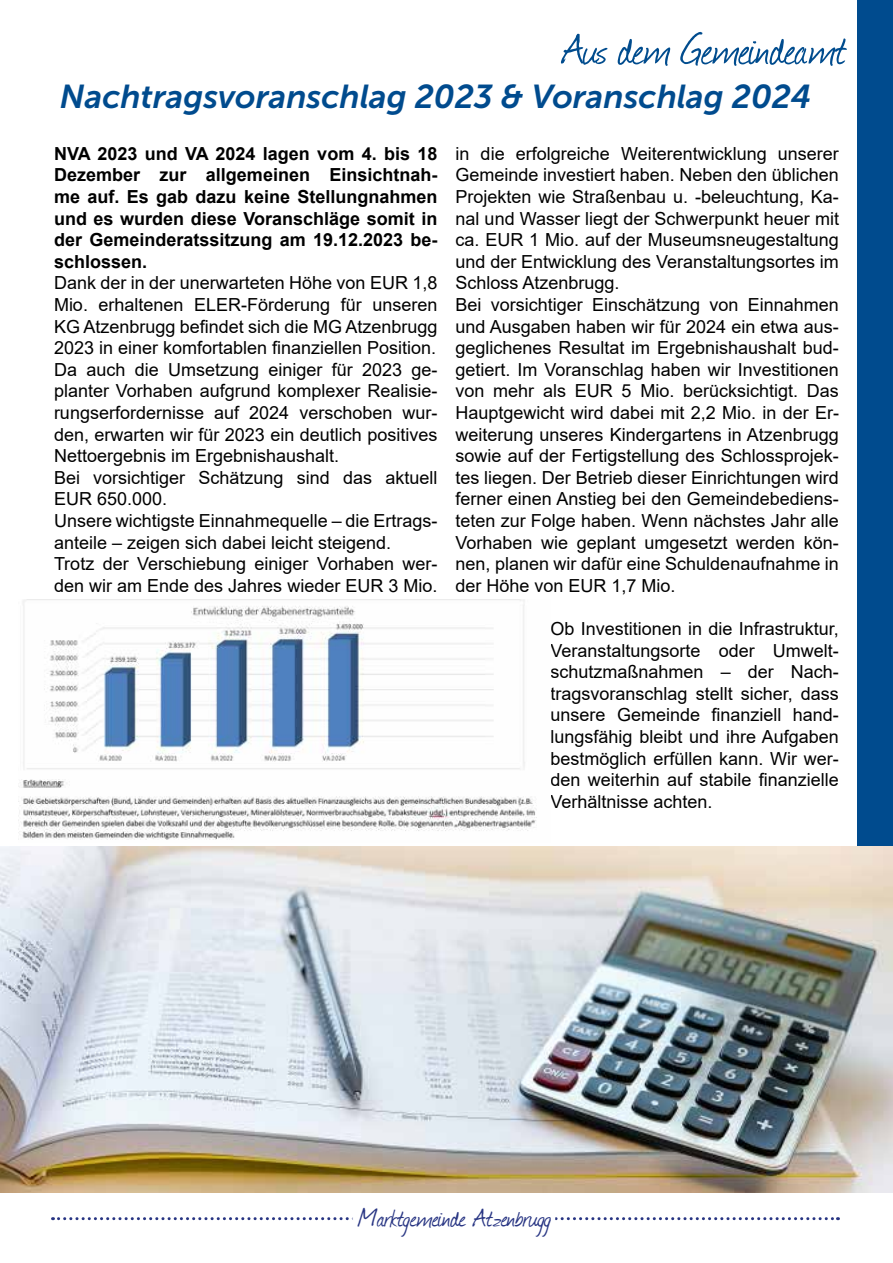
<style>
.page{position:relative;width:893px;height:1263px;background:#fff}
.page>*{position:absolute;margin:0;border:0;box-sizing:border-box;transform-origin:0 0}
.t1{font:51px "Journal";letter-spacing:-.015em;color:#004c8e}
.t2{font:italic 33px "Museo Sans 700";color:#004b8e}
.t3{font:30px "Journal";color:#283583}
.t4{font:18px/21.6px "Arial";color:#000}
.t5{font:700 18px/21.6px "Arial";color:#000;text-align:justify}
</style>
<div class="page">
<div style="left:858px;top:1px;width:35px;height:845px;background:#004b8e"></div>
<img style="left:0;top:846px;width:893px;height:347px">
<svg style="left:52px;top:1217px;width:786px;height:3px"></svg>
<div style="left:352px;top:1202px;width:203px;height:33px;background:#fff"></div>
<img style="left:18px;top:600px;width:519px;height:240px">
<h1 class="t1" style="left:562px;top:14px;width:286px">Aus dem Gemeindeamt</h1>
<h2 class="t2" style="left:60px;top:78px;width:753px">Nachtragsvoranschlag 2023 &amp; Voranschlag 2024</h2>
<p class="t5" style="left:54px;top:143px;width:385px">NVA 2023 und VA 2024 lagen vom 4. bis 18<br>Dezember zur allgemeinen Einsichtnah&shy;me auf. Es gab dazu keine Stellungnahmen und es wurden diese Voranschläge somit in der Gemeinderatssitzung am 19.12.2023 be&shy;schlossen.</p>
<p class="t4" style="left:54px;top:272px;width:385px">Dank der in der unerwarteten Höhe von EUR 1,8<br>Mio. erhaltenen ELER-Förderung für unseren KG Atzenbrugg befindet sich die MG Atzenbrugg 2023 in einer komfortablen finanziellen Position.<br>Da auch die Umsetzung einiger für 2023 ge&shy;planter Vorhaben aufgrund komplexer Realisie&shy;rungserfordernisse auf 2024 verschoben wur&shy;den, erwarten wir für 2023 ein deutlich positives Nettoergebnis im Ergebnishaushalt.<br>Bei vorsichtiger Schätzung sind das aktuell EUR 650.000.<br>Unsere wichtigste Einnahmequelle – die Ertrags&shy;anteile – zeigen sich dabei leicht steigend.<br>Trotz der Verschiebung einiger Vorhaben wer&shy;den wir am Ende des Jahres wieder EUR 3 Mio.</p>
<p class="t4" style="left:455px;top:143px;width:385px">in die erfolgreiche Weiterentwicklung unserer Gemeinde investiert haben. Neben den üblichen Projekten wie Straßenbau u. -beleuchtung, Ka&shy;nal und Wasser liegt der Schwerpunkt heuer mit ca. EUR 1 Mio. auf der Museumsneugestaltung und der Entwicklung des Veranstaltungsortes im Schloss Atzenbrugg.<br>Bei vorsichtiger Einschätzung von Einnahmen und Ausgaben haben wir für 2024 ein etwa aus&shy;geglichenes Resultat im Ergebnishaushalt bud&shy;getiert. Im Voranschlag haben wir Investitionen von mehr als EUR 5 Mio. berücksichtigt. Das Hauptgewicht wird dabei mit 2,2 Mio. in der Er&shy;weiterung unseres Kindergartens in Atzenbrugg sowie auf der Fertigstellung des Schlossprojek&shy;tes liegen. Der Betrieb dieser Einrichtungen wird ferner einen Anstieg bei den Gemeindebediens&shy;teten zur Folge haben. Wenn nächstes Jahr alle Vorhaben wie geplant umgesetzt werden kön&shy;nen, planen wir dafür eine Schuldenaufnahme in der Höhe von EUR 1,7 Mio.</p>
<p class="t4" style="left:551px;top:618px;width:290px;text-align:justify">Ob Investitionen in die Infrastruktur, Veranstaltungsorte oder Umwelt&shy;schutzmaßnahmen – der Nach&shy;tragsvoranschlag stellt sicher, dass unsere Gemeinde finanziell hand&shy;lungsfähig bleibt und ihre Aufgaben bestmöglich erfüllen kann. Wir wer&shy;den weiterhin auf stabile finanzielle Verhältnisse achten.</p>
<h3 class="t3" style="left:359px;top:1198px;width:194px">Marktgemeinde Atzenbrugg</h3>
</div>
